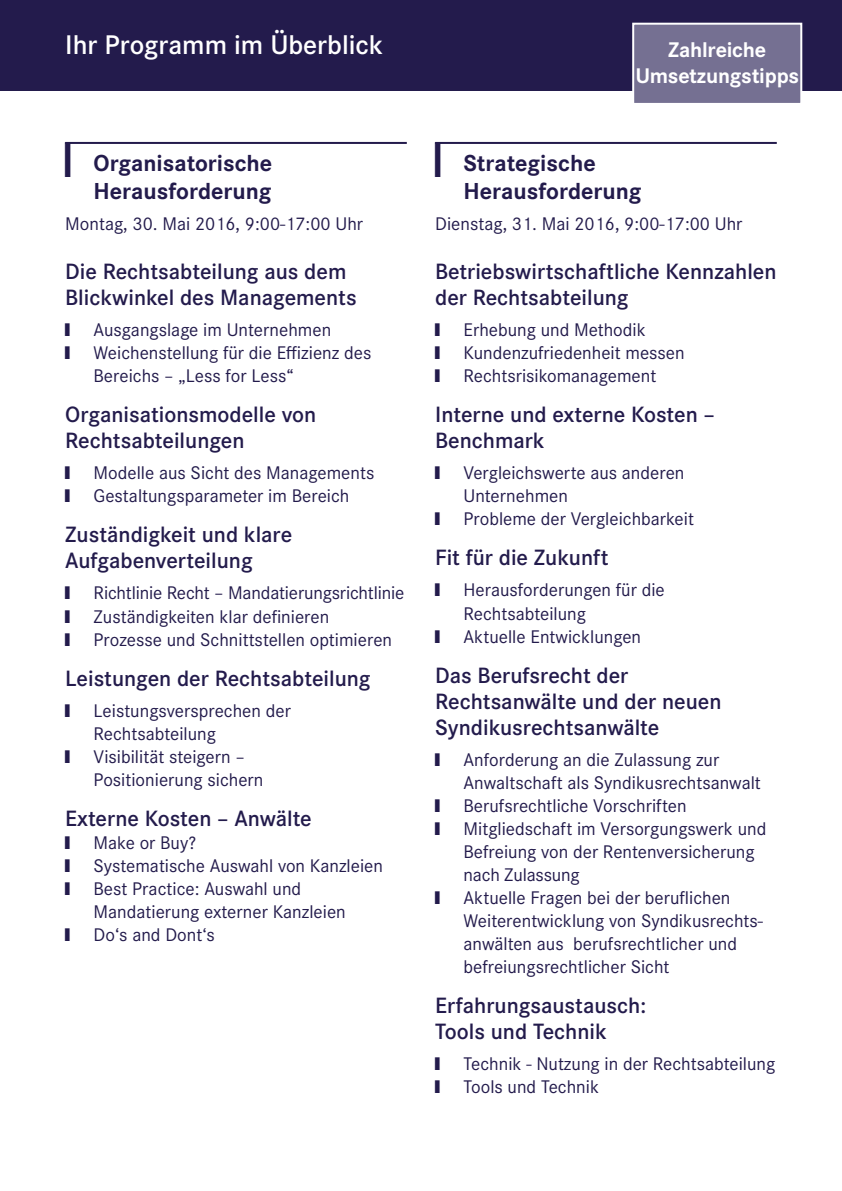
<style>
.page{position:relative;width:842px;height:1191px;background:#fff}
.page>*{position:absolute;margin:0;border:0;box-sizing:border-box;transform-origin:0 0}
.t1{font:600 28px "Corporate Swtp";color:#fff}
.t2{font:700 24px/28px "Corporate Swtp";color:#231b4c;text-align:right}
.t3{font:600 23px/26px "Corporate Swtp";color:#231b4c}
.t4{font:700 22px/26px "Corporate Swtp";letter-spacing:-.01em;color:#fff;text-align:center}
.t5{font:19px/23px "Corporate Swtp";color:#231b4c}
.s1{font-size:52px}
</style>
<div class="page">
<div style="left:0;top:0;width:842px;height:91px;background:#231b4c"></div>
<hr style="left:65px;top:142px;width:342px;height:2px;background:#231b4c">
<hr style="left:435px;top:142px;width:342px;height:2px;background:#231b4c">
<div style="left:633px;top:24px;width:168px;height:80px;background:#757092"></div>
<div style="left:632px;top:23px;width:170px;height:82px;border:2px solid #fff"></div>
<h1 class="t1" style="left:65px;top:35px;width:320px">Ihr Programm im Überblick</h1>
<p class="t4" style="left:635px;top:39px;width:165px">Zahlreiche<br>Umsetzungstipps</p>
<p class="t2" style="left:65px;top:151px;width:208px"><span class="s1">†</span> Organisatorische<br>Herausforderung</p>
<p class="t2" style="left:463px;top:151px;width:180px;text-align:left;text-indent:-28px"><span class="s1">†</span> Strategische<br>Herausforderung</p>
<p class="t5" style="left:65px;top:214px;width:299px">Montag, 30. Mai 2016, 9:00-17:00 Uhr</p>
<p class="t3" style="left:65px;top:261px;width:293px">Die Rechtsabteilung aus dem<br>Blickwinkel des Managements</p>
<p class="t5" style="left:65px;top:320px;width:6px">†</p>
<p class="t5" style="left:94px;top:320px;width:239px">Ausgangslage im Unternehmen</p>
<p class="t5" style="left:65px;top:343px;width:6px">†</p>
<p class="t5" style="left:94px;top:343px;width:279px">Weichenstellung für die Effizienz des<br>Bereichs – „Less for Less“</p>
<p class="t3" style="left:65px;top:404px;width:252px">Organisationsmodelle von<br>Rechtsabteilungen</p>
<p class="t5" style="left:65px;top:463px;width:6px">†</p>
<p class="t5" style="left:94px;top:463px;width:282px">Modelle aus Sicht des Managements</p>
<p class="t5" style="left:65px;top:486px;width:6px">†</p>
<p class="t5" style="left:94px;top:486px;width:257px">Gestaltungsparameter im Bereich</p>
<p class="t3" style="left:65px;top:524px;width:229px">Zuständigkeit und klare<br>Aufgabenverteilung</p>
<p class="t5" style="left:65px;top:583px;width:6px">†</p>
<p class="t5" style="left:94px;top:583px;width:312px">Richtlinie Recht – Mandatierungsrichtlinie</p>
<p class="t5" style="left:65px;top:606px;width:6px">†</p>
<p class="t5" style="left:94px;top:606px;width:237px">Zuständigkeiten klar definieren</p>
<p class="t5" style="left:65px;top:629px;width:6px">†</p>
<p class="t5" style="left:94px;top:629px;width:300px">Prozesse und Schnittstellen optimieren</p>
<p class="t3" style="left:65px;top:667px;width:307px">Leistungen der Rechtsabteilung</p>
<p class="t5" style="left:65px;top:700px;width:6px">†</p>
<p class="t5" style="left:94px;top:700px;width:199px">Leistungsversprechen der<br>Rechtsabteilung</p>
<p class="t5" style="left:65px;top:746px;width:6px">†</p>
<p class="t5" style="left:94px;top:746px;width:171px">Visibilität steigern –<br>Positionierung sichern</p>
<p class="t3" style="left:65px;top:807px;width:248px">Externe Kosten – Anwälte</p>
<p class="t5" style="left:65px;top:832px;width:6px">†</p>
<p class="t5" style="left:94px;top:832px;width:104px">Make or Buy?</p>
<p class="t5" style="left:65px;top:855px;width:6px">†</p>
<p class="t5" style="left:94px;top:855px;width:291px">Systematische Auswahl von Kanzleien</p>
<p class="t5" style="left:65px;top:878px;width:6px">†</p>
<p class="t5" style="left:94px;top:878px;width:254px">Best Practice: Auswahl und<br>Mandatierung externer Kanzleien</p>
<p class="t5" style="left:65px;top:924px;width:6px">†</p>
<p class="t5" style="left:94px;top:924px;width:123px">Do‘s and Dont‘s</p>
<p class="t5" style="left:435px;top:214px;width:309px">Dienstag, 31. Mai 2016, 9:00-17:00 Uhr</p>
<p class="t3" style="left:435px;top:261px;width:343px">Betriebswirtschaftliche Kennzahlen der Rechtsabteilung</p>
<p class="t5" style="left:435px;top:320px;width:6px">†</p>
<p class="t5" style="left:463px;top:320px;width:184px">Erhebung und Methodik</p>
<p class="t5" style="left:435px;top:343px;width:6px">†</p>
<p class="t5" style="left:463px;top:343px;width:223px">Kundenzufriedenheit messen</p>
<p class="t5" style="left:435px;top:366px;width:6px">†</p>
<p class="t5" style="left:463px;top:366px;width:194px">Rechtsrisikomanagement</p>
<p class="t3" style="left:435px;top:404px;width:281px">Interne und externe Kosten –<br>Benchmark</p>
<p class="t5" style="left:435px;top:463px;width:6px">†</p>
<p class="t5" style="left:463px;top:463px;width:222px">Vergleichswerte aus anderen<br>Unternehmen</p>
<p class="t5" style="left:435px;top:509px;width:6px">†</p>
<p class="t5" style="left:463px;top:509px;width:232px">Probleme der Vergleichbarkeit</p>
<p class="t3" style="left:435px;top:547px;width:175px">Fit für die Zukunft</p>
<p class="t5" style="left:435px;top:580px;width:6px">†</p>
<p class="t5" style="left:463px;top:580px;width:203px">Herausforderungen für die<br>Rechtsabteilung</p>
<p class="t5" style="left:435px;top:626px;width:6px">†</p>
<p class="t5" style="left:463px;top:626px;width:179px">Aktuelle Entwicklungen</p>
<p class="t3" style="left:435px;top:664px;width:288px">Das Berufsrecht der<br>Rechtsanwälte und der neuen<br>Syndikusrechtsanwälte</p>
<p class="t5" style="left:435px;top:749px;width:6px">†</p>
<p class="t5" style="left:463px;top:749px;width:299px">Anforderung an die Zulassung zur<br>Anwaltschaft als Syndikusrechtsanwalt</p>
<p class="t5" style="left:435px;top:795px;width:6px">†</p>
<p class="t5" style="left:463px;top:795px;width:225px">Berufsrechtliche Vorschriften</p>
<p class="t5" style="left:435px;top:818px;width:6px">†</p>
<p class="t5" style="left:463px;top:818px;width:304px">Mitgliedschaft im Versorgungswerk und<br>Befreiung von der Rentenversicherung nach Zulassung</p>
<p class="t5" style="left:435px;top:887px;width:6px">†</p>
<p class="t5" style="left:463px;top:887px;width:301px">Aktuelle Fragen bei der beruflichen Weiterentwicklung von Syndikusrechts&shy;anwälten aus berufsrechtlicher und befreiungsrechtlicher Sicht</p>
<p class="t3" style="left:435px;top:994px;width:213px">Erfahrungsaustausch:<br>Tools und Technik</p>
<p class="t5" style="left:435px;top:1053px;width:6px">†</p>
<p class="t5" style="left:463px;top:1053px;width:313px">Technik - Nutzung in der Rechtsabteilung</p>
<p class="t5" style="left:435px;top:1076px;width:6px">†</p>
<p class="t5" style="left:463px;top:1076px;width:137px">Tools und Technik</p>
</div>
